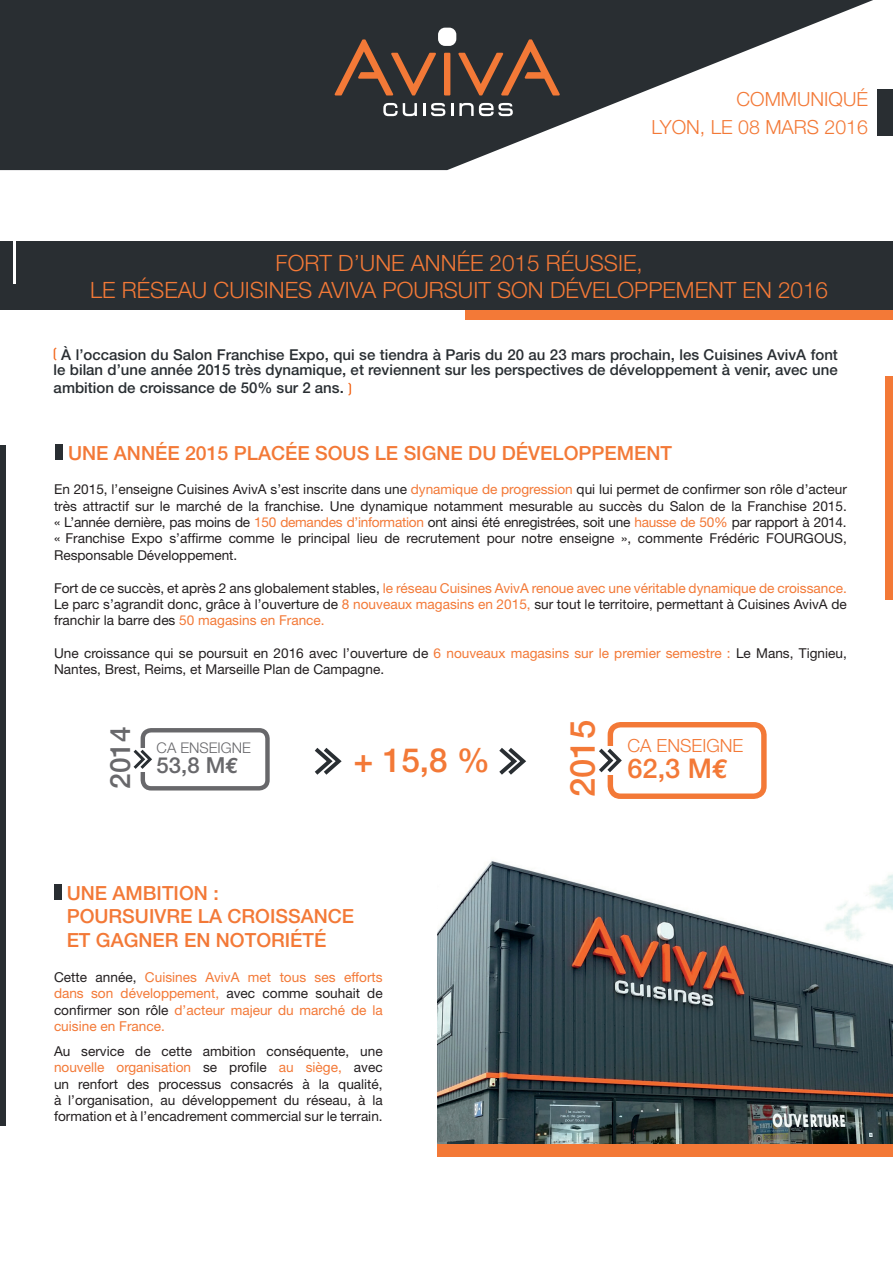
<style>
.page{position:relative;width:893px;height:1263px;background:#fff}
.page>*{position:absolute;margin:0;border:0;box-sizing:border-box;transform-origin:0 0}
.t1{font:500 34.65px "Helvetica Neue";color:#f37937}
.t2{font:500 33.3px "Helvetica Neue";color:#f37937}
.t3{font:500 28.05px "Helvetica Neue";color:#68686b}
.t4{font:500 27.15px "Helvetica Neue";color:#f37937}
.t5{font:300 22.5px/27px "Helvetica Neue";color:#f37937;text-align:center}
.t6{font:500 22.05px "Helvetica Neue";color:#68686b}
.t7{font:500 19.5px/23.4px "Helvetica Neue";color:#f37937}
.t8{font:300 19.5px/27.6px "Helvetica Neue";color:#f37937;text-align:right}
.t9{font:300 18.15px "Helvetica Neue";color:#f37937}
.t10{font:500 15px/15px "Helvetica Neue";color:#292e32;text-align:center}
.t11{font:300 14.7px "Helvetica Neue";color:#68686b}
.t12{font:13.65px/16.4px "Helvetica Neue";color:#231f20;text-align:justify}
.t13{font:13.65px/16.4px "Helvetica Neue";color:#f37937;text-align:justify}
.s1{color:#f37937}
.s2{font-family:"Euro Mono";font-weight:700}
.s3{color:#231f20}
</style>
<div class="page">
<svg style="left:0;top:0;width:873px;height:170px;fill:#292e32"></svg>
<svg style="left:54px;top:348px;width:3px;height:12px"></svg>
<svg style="left:348px;top:383px;width:3px;height:13px"></svg>
<div style="left:444px;top:53px;width:6px;height:42px;background:#f37937"></div>
<svg style="left:335px;top:39px;width:101px;height:56px;background:#5b4033"></svg>
<svg style="left:458px;top:39px;width:102px;height:56px;background:#5b4033"></svg>
<div style="left:438px;top:28px;width:18px;height:18px;background:#fff;border-radius:7px"></div>
<svg style="left:383px;top:103px;width:34px;height:13px"></svg>
<svg style="left:423px;top:103px;width:2px;height:13px"></svg>
<svg style="left:451px;top:103px;width:2px;height:13px"></svg>
<svg style="left:431px;top:103px;width:14px;height:13px"></svg>
<svg style="left:459px;top:103px;width:54px;height:13px"></svg>
<div style="left:877px;top:89px;width:16px;height:47px;background:#292e32"></div>
<div style="left:885px;top:376px;width:8px;height:224px;background:#f37937"></div>
<div style="left:437px;top:1104px;width:456px;height:53px;background:#f37937"></div>
<div style="left:0;top:242px;width:893px;height:68px;background:#292e32"></div>
<div style="left:466px;top:310px;width:427px;height:9px;background:#f37937"></div>
<hr style="left:14px;top:240px;width:2px;height:44px;background:#fff">
<div style="left:55px;top:445px;width:8px;height:15px;background:#292e32"></div>
<div style="left:54px;top:884px;width:7px;height:16px;background:#292e32"></div>
<div style="left:0;top:445px;width:6px;height:680px;background:#292e32"></div>
<img style="left:437px;top:861px;width:456px;height:283px">
<div style="left:141px;top:728px;width:129px;height:62px;border:4px solid #68686b;border-radius:8px"></div>
<svg style="left:133px;top:746px;width:19px;height:26px"></svg>
<div style="left:608px;top:722px;width:159px;height:77px;border:5px solid #f37937;border-radius:10px"></div>
<svg style="left:599px;top:745px;width:23px;height:31px"></svg>
<svg style="left:314px;top:748px;width:28px;height:27px"></svg>
<svg style="left:499px;top:748px;width:27px;height:27px"></svg>
<h3 class="t8" style="left:651px;top:85px;width:218px">COMMUNIQUÉ<br>LYON, LE 08 MARS 2016</h3>
<h3 class="t5" style="left:90px;top:249px;width:739px">FORT D’UNE ANNÉE 2015 RÉUSSIE,<br>LE RÉSEAU CUISINES AVIVA POURSUIT SON DÉVELOPPEMENT EN 2016</h3>
<p class="t10" style="left:54px;top:347px;width:786px">À l’occasion du Salon Franchise Expo, qui se tiendra à Paris du 20 au 23 mars prochain, les Cuisines AvivA font le bilan d’une année 2015 très dynamique, et reviennent sur les perspectives de développement à venir, avec une</p>
<p class="t10" style="left:54px;top:380px;width:292px">ambition de croissance de 50% sur 2 ans.</p>
<h3 class="t7" style="left:68px;top:441px;width:605px">UNE ANNÉE 2015 PLACÉE SOUS LE SIGNE DU DÉVELOPPEMENT</h3>
<p class="t12" style="left:54px;top:481px;width:794px">En 2015, l’enseigne Cuisines AvivA s’est inscrite dans une <span class="s1">dynamique de progression</span> qui lui permet de confirmer son rôle d’acteur très attractif sur le marché de la franchise. Une dynamique notamment mesurable au succès du Salon de la Franchise 2015. « L’année dernière, pas moins de <span class="s1">150 demandes d’information</span> ont ainsi été enregistrées, soit une <span class="s1">hausse de 50%</span> par rapport à 2014. « Franchise Expo s’affirme comme le principal lieu de recrutement pour notre enseigne », commente Frédéric FOURGOUS, Responsable Développement.</p>
<p class="t12" style="left:54px;top:579px;width:794px">Fort de ce succès, et après 2 ans globalement stables, <span class="s1">le réseau Cuisines AvivA renoue avec une véritable dynamique de croissance.<br></span>Le parc s’agrandit donc, grâce à l’ouverture de <span class="s1">8 nouveaux magasins en 2015,</span> sur tout le territoire, permettant à Cuisines AvivA de franchir la barre des <span class="s1">50 magasins en France.</span></p>
<p class="t12" style="left:54px;top:645px;width:794px">Une croissance qui se poursuit en 2016 avec l’ouverture de <span class="s1">6 nouveaux magasins sur le premier semestre :</span> Le Mans, Tignieu,<br>Nantes, Brest, Reims, et Marseille Plan de Campagne.</p>
<h1 class="t1" style="left:562px;top:797px;width:78px;rotate:-90deg">2015</h1>
<h3 class="t3" style="left:103px;top:789px;width:64px;rotate:-90deg">2014</h3>
<h3 class="t9" style="left:627px;top:735px;width:118px">CA ENSEIGNE</h3>
<p class="t11" style="left:157px;top:738px;width:96px">CA ENSEIGNE</p>
<h3 class="t6" style="left:157px;top:752px;width:84px">53,8 M<span class="s2">€</span></h3>
<h2 class="t2" style="left:354px;top:740px;width:138px">+ 15,8 %</h2>
<h3 class="t4" style="left:627px;top:752px;width:103px">62,3 M<span class="s2">€</span></h3>
<h3 class="t7" style="left:67px;top:881px;width:289px">UNE AMBITION :<br>POURSUIVRE LA CROISSANCE<br>ET GAGNER EN NOTORIÉTÉ</h3>
<p class="t13" style="left:54px;top:969px;width:330px"><span class="s3">Cette année,</span> Cuisines AvivA met tous ses efforts dans son développement, <span class="s3">avec comme souhait de confirmer son rôle</span> d’acteur majeur du marché de la cuisine en France.</p>
<p class="t12" style="left:54px;top:1043px;width:330px">Au service de cette ambition conséquente, une <span class="s1">nouvelle organisation</span> se profile <span class="s1">au siège,</span> avec un renfort des processus consacrés à la qualité, à l’organisation, au développement du réseau, à la formation et à l’encadrement commercial sur le terrain.</p>
</div>
